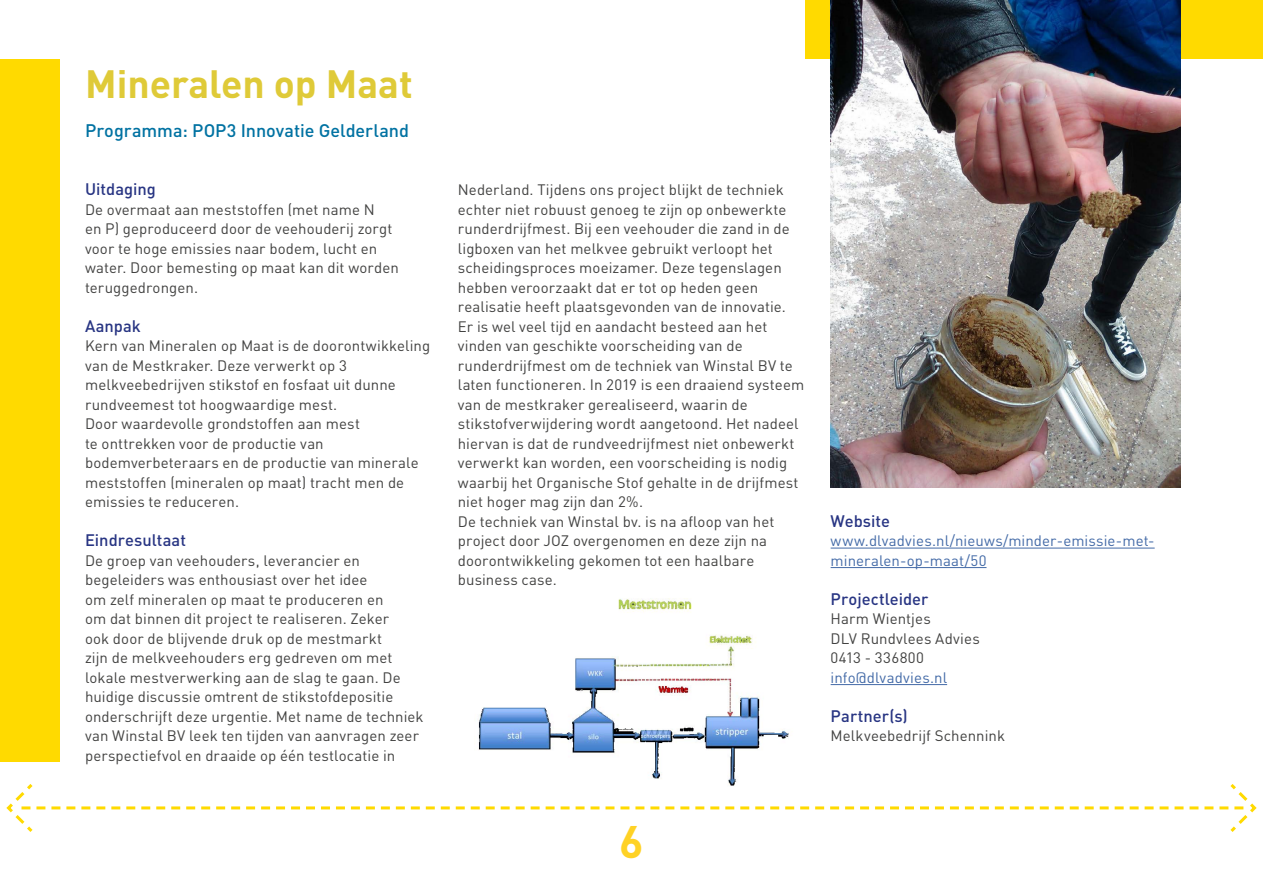
<style>
.page{position:relative;width:1263px;height:893px;background:#fff}
.page>*{position:absolute;margin:0;border:0;box-sizing:border-box;transform-origin:0 0}
.t1{font:700 45px "DIN Pro";color:#ffd225}
.POP_kop{font:700 39px "DIN Pro";color:#dfca38}
.POP_subkop{font:500 18px "DIN Pro";letter-spacing:-.005em;color:#0072a2}
.POP_tussenkop_PAARS{font:500 16.5px "DIN Pro";color:#283583}
.POP_Broodtekst{font:15px/19.5px "DIN Pro";letter-spacing:.005em;color:#424241}
.POP_Broodtekst-2{font:15px/19.5px "DIN Pro";letter-spacing:.005em;color:#436aa7}
.POP_Broodtekst-3{font:15px "DIN Pro";letter-spacing:.03em;color:#424241}
</style>
<div class="page">
<div style="left:0;top:60px;width:60px;height:702px;background:#ffda00"></div>
<div style="left:805px;top:0;width:458px;height:58px;background:#ffda00"></div>
<hr style="left:831px;top:548px;width:324px;height:1px;background:#436aa7">
<hr style="left:831px;top:567px;width:155px;height:1px;background:#436aa7">
<hr style="left:831px;top:684px;width:116px;height:1px;background:#436aa7">
<img style="left:478px;top:598px;width:311px;height:183px">
<img style="left:831px;top:0;width:350px;height:488px">
<svg style="left:6px;top:781px;width:1251px;height:51px"></svg>
<p class="POP_kop" style="left:85px;top:57px;width:329px">Mineralen op Maat</p>
<p class="POP_subkop" style="left:85px;top:118px;width:325px">Programma: POP3 Innovatie Gelderland</p>
<p class="POP_tussenkop_PAARS" style="left:85px;top:178px;width:72px">Uitdaging</p>
<p class="POP_Broodtekst" style="left:85px;top:199px;width:315px">De overmaat aan meststoffen (met name N<br>en P) geproduceerd door de veehouderij zorgt voor te hoge emissies naar bodem, lucht en water. Door bemesting op maat kan dit worden teruggedrongen.</p>
<p class="POP_tussenkop_PAARS" style="left:85px;top:314px;width:57px">Aanpak</p>
<p class="POP_Broodtekst" style="left:85px;top:335px;width:347px">Kern van Mineralen op Maat is de doorontwikkeling van de Mestkraker. Deze verwerkt op 3 melkveebedrijven stikstof en fosfaat uit dunne rundveemest tot hoogwaardige mest.</p>
<p class="POP_Broodtekst" style="left:85px;top:413px;width:335px">Door waardevolle grondstoffen aan mest<br>te onttrekken voor de productie van bodemverbeteraars en de productie van minerale meststoffen (mineralen op maat) tracht men de emissies te reduceren.</p>
<p class="POP_tussenkop_PAARS" style="left:85px;top:529px;width:102px">Eindresultaat</p>
<p class="POP_Broodtekst" style="left:85px;top:550px;width:340px">De groep van veehouders, leverancier en begeleiders was enthousiast over het idee<br>om zelf mineralen op maat te produceren en<br>om dat binnen dit project te realiseren. Zeker<br>ook door de blijvende druk op de mestmarkt<br>zijn de melkveehouders erg gedreven om met lokale mestverwerking aan de slag te gaan. De huidige discussie omtrent de stikstofdepositie onderschrijft deze urgentie. Met name de techniek van Winstal BV leek ten tijden van aanvragen zeer perspectiefvol en draaide op één testlocatie in</p>
<p class="POP_Broodtekst" style="left:458px;top:179px;width:333px">Nederland. Tijdens ons project blijkt de techniek echter niet robuust genoeg te zijn op onbewerkte runderdrijfmest. Bij een veehouder die zand in de ligboxen van het melkvee gebruikt verloopt het scheidingsproces moeizamer. Deze tegenslagen hebben veroorzaakt dat er tot op heden geen realisatie heeft plaatsgevonden van de innovatie.</p>
<p class="POP_Broodtekst" style="left:458px;top:316px;width:348px">Er is wel veel tijd en aandacht besteed aan het vinden van geschikte voorscheiding van de runderdrijfmest om de techniek van Winstal BV te laten functioneren. In 2019 is een draaiend systeem van de mestkraker gerealiseerd, waarin de stikstofverwijdering wordt aangetoond. Het nadeel hiervan is dat de rundveedrijfmest niet onbewerkt verwerkt kan worden, een voorscheiding is nodig waarbij het Organische Stof gehalte in de drijfmest niet hoger mag zijn dan 2%.</p>
<p class="POP_Broodtekst" style="left:458px;top:511px;width:318px">De techniek van Winstal bv. is na afloop van het project door JOZ overgenomen en deze zijn na doorontwikkeling gekomen tot een haalbare business case.</p>
<p class="POP_tussenkop_PAARS" style="left:831px;top:509px;width:61px">Website</p>
<p class="POP_Broodtekst-2" style="left:831px;top:530px;width:325px">www.dlvadvies.nl/nieuws/minder-emissie-met&shy;mineralen-op-maat/50</p>
<p class="POP_tussenkop_PAARS" style="left:831px;top:587px;width:99px">Projectleider</p>
<p class="POP_Broodtekst" style="left:831px;top:608px;width:102px">Harm Wientjes</p>
<p class="POP_Broodtekst" style="left:831px;top:628px;width:151px">DLV Rundvlees Advies</p>
<p class="POP_Broodtekst-3" style="left:831px;top:647px;width:95px">0413 - 336800</p>
<p class="POP_Broodtekst-2" style="left:831px;top:667px;width:118px">info@dlvadvies.nl</p>
<p class="POP_tussenkop_PAARS" style="left:831px;top:704px;width:79px">Partner(s)</p>
<p class="POP_Broodtekst" style="left:831px;top:725px;width:176px">Melkveebedrijf Schennink</p>
<h1 class="t1" style="left:619px;top:811px;width:26px">6</h1>
</div>
